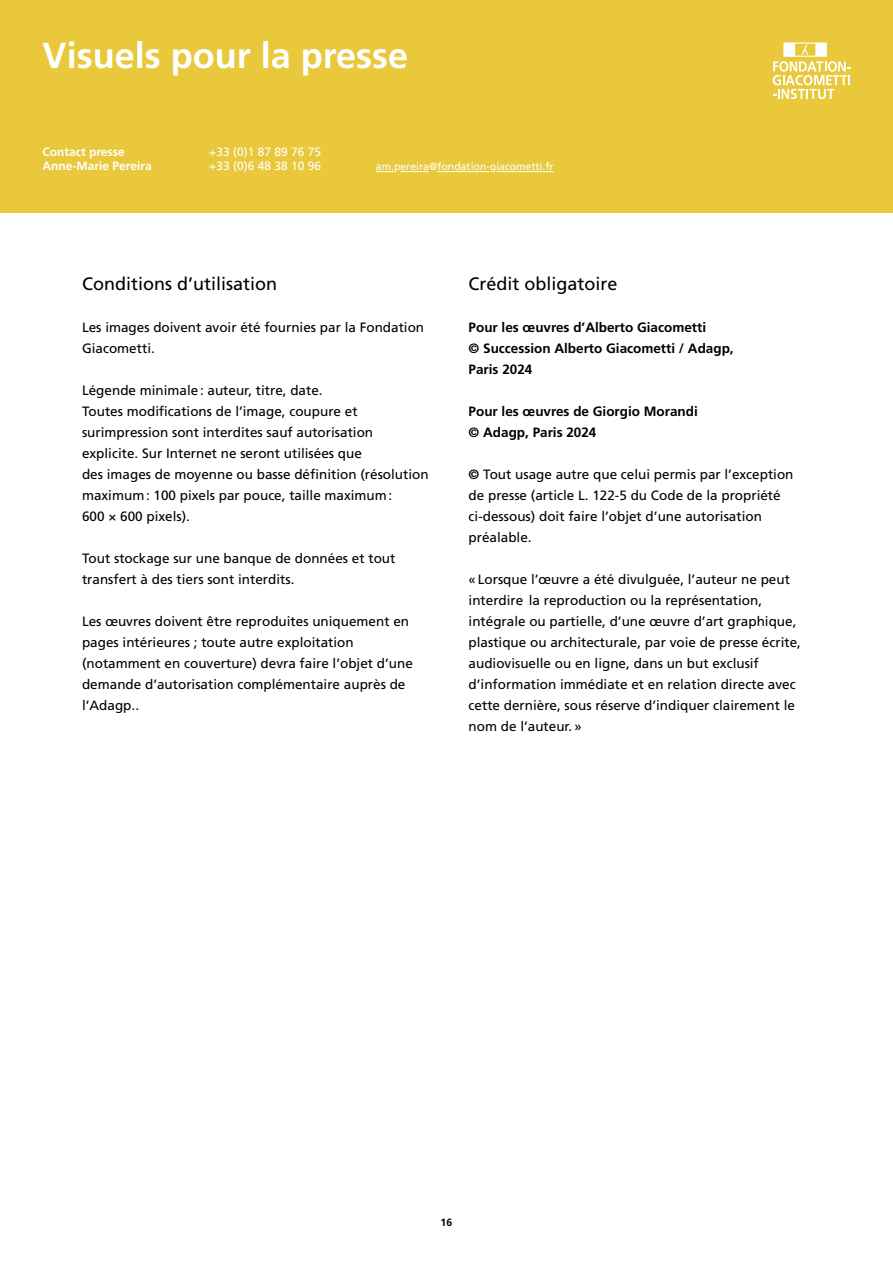
<style>
.page{position:relative;width:893px;height:1263px;background:#fff}
.page>*{position:absolute;margin:0;border:0;box-sizing:border-box;transform-origin:0 0}
.t1{font:700 36px "Frutiger LT Pro";color:#fff}
.t2{font:18px "Frutiger LT Pro";color:#000}
.t3{font:13.5px/21px "Frutiger LT Pro";color:#000}
.t4{font:700 13.5px/21px "Frutiger LT Pro";color:#000}
.t5{font:700 12px/13.8px "Frutiger LT Pro";color:#fff}
.t6{font:12px/13.8px "Frutiger LT Pro";color:#fff}
.t7{font:10.5px "Frutiger LT Pro";color:#fff}
.t8{font:700 10.5px "Frutiger LT Pro";color:#000}
.s1{font-weight:700}
</style>
<div class="page">
<div style="left:0;top:0;width:893px;height:213px;background:#e9c93b"></div>
<svg style="left:376px;top:171px;width:18px;height:1px"></svg>
<svg style="left:400px;top:171px;width:29px;height:1px"></svg>
<hr style="left:437px;top:171px;width:53px;height:1px;background:#fff">
<hr style="left:496px;top:171px;width:57px;height:1px;background:#fff">
<svg style="left:773px;top:43px;width:77px;height:56px"></svg>
<h1 class="t1" style="left:43px;top:34px;width:367px">Visuels pour la presse</h1>
<p class="t5" style="left:43px;top:145px;width:111px">Contact presse<br>Anne-Marie Pereira</p>
<p class="t6" style="left:209px;top:145px;width:113px">+33 (0)1 87 89 76 75 +33 (0)6 48 38 10 96</p>
<p class="t7" style="left:376px;top:160px;width:179px">am.pereira@fondation-giacometti.fr</p>
<h2 class="t2" style="left:82px;top:273px;width:197px">Conditions d’utilisation</h2>
<p class="t3" style="left:82px;top:317px;width:344px">Les images doivent avoir été fournies par la Fondation<br>Giacometti.</p>
<p class="t3" style="left:82px;top:380px;width:348px">Légende minimale: auteur, titre, date.<br>Toutes modifications de l’image, coupure et surimpression sont interdites sauf autorisation explicite. Sur Internet ne seront utilisées que<br>des images de moyenne ou basse définition (résolution maximum: 100 pixels par pouce, taille maximum:<br>600 × 600 pixels).</p>
<p class="t3" style="left:82px;top:548px;width:315px">Tout stockage sur une banque de données et tout transfert à des tiers sont interdits.</p>
<p class="t3" style="left:82px;top:611px;width:332px">Les œuvres doivent être reproduites uniquement en pages intérieures ; toute autre exploitation (notamment en couverture) devra faire l’objet d’une demande d’autorisation complémentaire auprès de l’Adagp..</p>
<h2 class="t2" style="left:469px;top:273px;width:151px">Crédit obligatoire</h2>
<p class="t4" style="left:469px;top:317px;width:267px">Pour les œuvres d’Alberto Giacometti<br>© Succession Alberto Giacometti / Adagp,<br>Paris 2024</p>
<p class="t4" style="left:469px;top:401px;width:231px">Pour les œuvres de Giorgio Morandi © Adagp, Paris 2024</p>
<p class="t3" style="left:469px;top:464px;width:326px"><span class="s1">©</span> Tout usage autre que celui permis par l’exception de presse (article L. 122-5 du Code de la propriété ci-dessous) doit faire l’objet d’une autorisation préalable.</p>
<p class="t3" style="left:469px;top:569px;width:334px">«Lorsque l’œuvre a été divulguée, l’auteur ne peut interdire la reproduction ou la représentation, intégrale ou partielle, d’une œuvre d’art graphique, plastique ou architecturale, par voie de presse écrite, audiovisuelle ou en ligne, dans un but exclusif d’information immédiate et en relation directe avec cette dernière, sous réserve d’indiquer clairement le nom de l’auteur.»</p>
<p class="t8" style="left:441px;top:1216px;width:13px">16</p>
</div>
